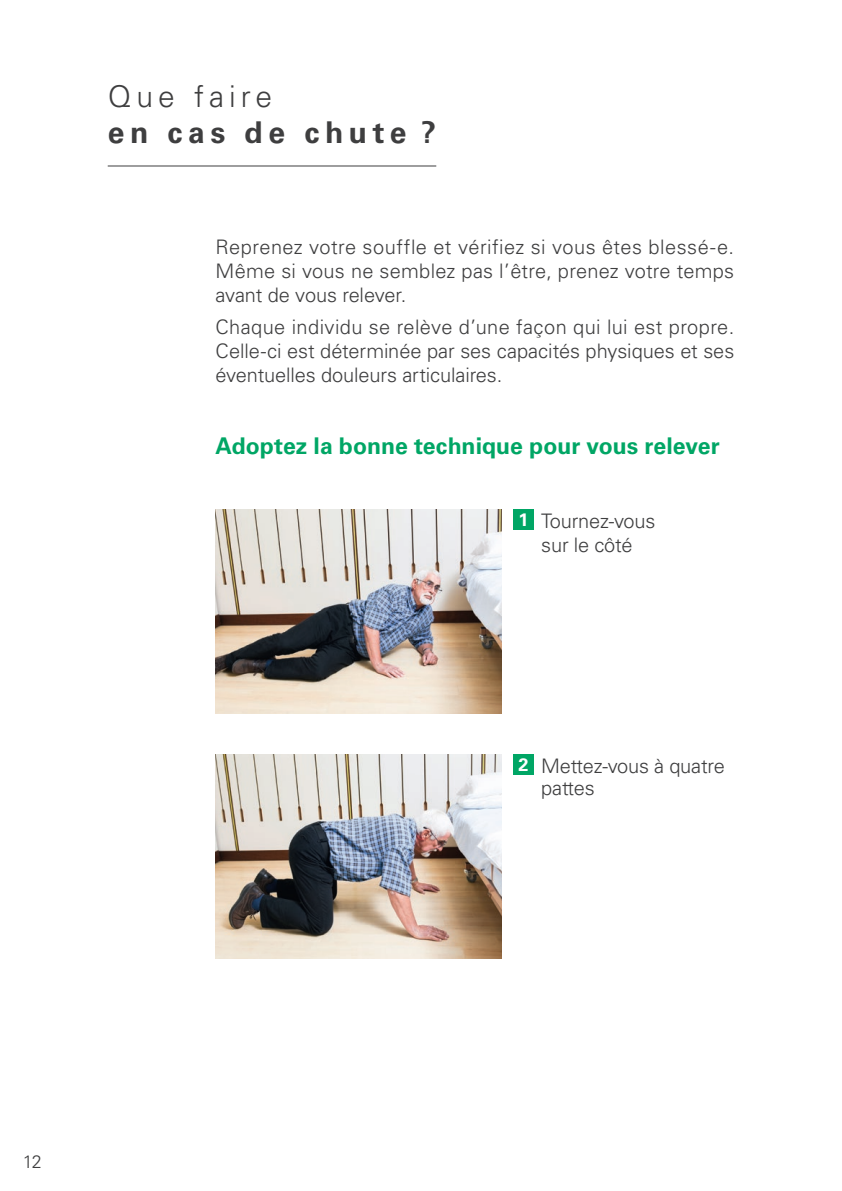
<style>
.page{position:relative;width:842px;height:1191px;background:#fff}
.page>*{position:absolute;margin:0;border:0;box-sizing:border-box;transform-origin:0 0}
.t1{font:700 30px "Univers LT Std";letter-spacing:.185em;color:#3e3e3f}
.t2{font:300 30px "Univers LT Std";letter-spacing:.165em;color:#3e3e3f}
.t3{font:700 23px "Univers LT Std";color:#00a665}
.t4{font:300 20px/24px "Univers LT Std";letter-spacing:-.005em;color:#3e3e3f;text-align:justify}
.t5{font:300 18px "Univers LT Std";color:#3e3e3f}
.t6{font:700 18px "Univers LT Std";color:#fff}
</style>
<div class="page">
<hr style="left:108px;top:165px;width:328px;height:1px;background:#3e3e3f">
<img style="left:215px;top:509px;width:287px;height:204px">
<img style="left:215px;top:754px;width:287px;height:204px">
<div style="left:513px;top:509px;width:21px;height:20px;background:#00a665"></div>
<div style="left:513px;top:754px;width:21px;height:20px;background:#00a665"></div>
<h1 class="t2" style="left:108px;top:78px;width:166px">Que faire</h1>
<h1 class="t1" style="left:108px;top:115px;width:330px">en cas de chute ?</h1>
<p class="t4" style="left:215px;top:235px;width:520px">Reprenez votre souffle et vérifiez si vous êtes blessé-e.<br>Même si vous ne semblez pas l’être, prenez votre temps avant de vous relever.</p>
<p class="t4" style="left:215px;top:315px;width:520px">Chaque individu se relève d’une façon qui lui est propre.<br>Celle-ci est déterminée par ses capacités physiques et ses éventuelles douleurs articulaires.</p>
<p class="t3" style="left:215px;top:432px;width:506px">Adoptez la bonne technique pour vous relever</p>
<p class="t6" style="left:518px;top:509px;width:12px">1</p>
<p class="t4" style="left:541px;top:508px;width:116px">Tournez-vous sur le côté</p>
<p class="t6" style="left:518px;top:754px;width:12px">2</p>
<p class="t4" style="left:541px;top:755px;width:185px;line-height:22px">Mettez-vous à quatre pattes</p>
<p class="t5" style="left:23px;top:1151px;width:21px">12</p>
</div>
